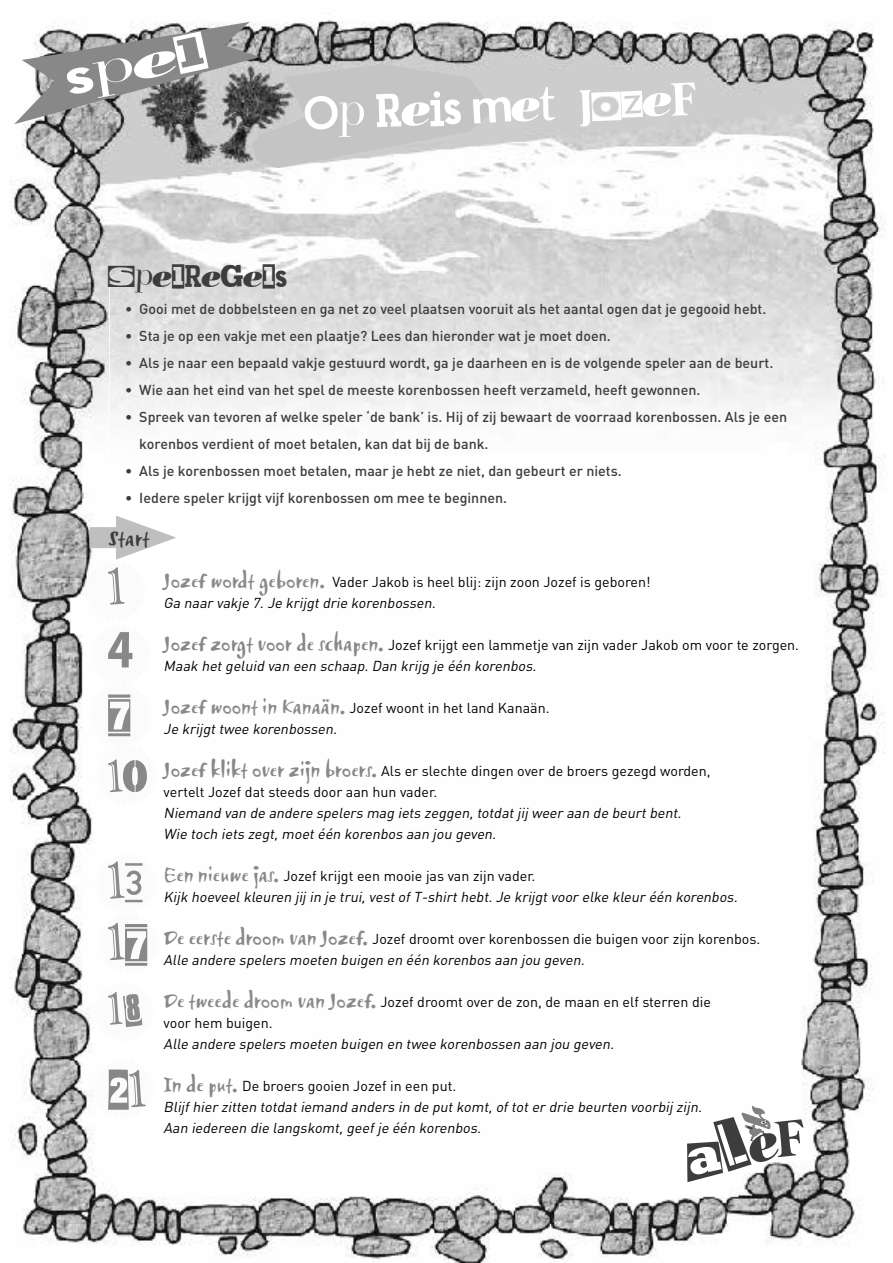
<style>
.page{position:relative;width:893px;height:1263px;background:#fff}
.page>*{position:absolute;margin:0;border:0;box-sizing:border-box;transform-origin:0 0}
.t1{font:57.75px "MPF Kidnapped";color:#888}
.t2{font:57.75px "MPF Kidnapped";color:#8a8a8a}
.t3{font:50.7px "MPF Kidnapped";color:#888}
.t4{font:50.7px "MPF Kidnapped";color:#8a8a8a}
.t5{font:50.1px "MPF Kidnapped";color:#fff;scale:1.5 1}
.t6{font:48.9px "MPF Kidnapped";color:#fff}
.t7{font:32.25px "MPF Kidnapped";letter-spacing:.01em;color:#3d3d3d}
.t8{font:21.15px "Airstream ITC Std";color:#3d3d3d}
.t9{font:italic 14.25px/21px "DIN";color:#000}
.t10{font:500 14.25px/27px "DIN";color:#3d3d3d}
.t11{font:14.25px/21px "DIN";color:#000}
.s1{font-family:"Airstream ITC Std";font-size:20.25px;color:#8a8a8a}
.s2{font-style:italic}
.s3{font-family:"Airstream ITC Std";font-size:20.25px;color:#888}
.s4{font-family:"Airstream ITC Std";font-style:normal;font-size:20.25px;color:#8a8a8a}
.s5{font-style:normal}
.s6{font-family:"Airstream ITC Std";font-style:normal;font-size:20.25px;color:#888}
</style>
<div class="page">
<img style="left:10px;top:20px;width:876px;height:1243px">
<img style="left:110px;top:284px;width:85px;height:888px">
<svg style="left:14px;top:22px;width:480px;height:146px;background:#adadad"></svg>
<svg style="left:93px;top:1058px;width:62px;height:62px"></svg>
<svg style="left:93px;top:853px;width:68px;height:190px"></svg>
<svg style="left:84px;top:516px;width:92px;height:291px"></svg>
<svg style="left:604px;top:1105px;width:199px;height:100px"></svg>
<h3 class="t5" style="left:62px;top:57px;width:96px;rotate:-12deg">spel</h3>
<h3 class="t6" style="left:304px;top:91px;width:394px;rotate:-2deg">Op reis met jozef</h3>
<h3 class="t7" style="left:108px;top:261px;width:180px">Spelregels</h3>
<p class="t10" style="left:125px;top:294px;width:643px">• Gooi met de dobbelsteen en ga net zo veel plaatsen vooruit als het aantal ogen dat je gegooid hebt.</p>
<p class="t10" style="left:125px;top:321px;width:487px">• Sta je op een vakje met een plaatje? Lees dan hieronder wat je moet doen.</p>
<p class="t10" style="left:125px;top:348px;width:650px">• Als je naar een bepaald vakje gestuurd wordt, ga je daarheen en is de volgende speler aan de beurt.</p>
<p class="t10" style="left:125px;top:375px;width:577px">• Wie aan het eind van het spel de meeste korenbossen heeft verzameld, heeft gewonnen.</p>
<p class="t10" style="left:139px;top:402px;width:649px;text-indent:-14px">• Spreek van tevoren af welke speler ‘de bank’ is. Hij of zij bewaart de voorraad korenbossen. Als je een korenbos verdient of moet betalen, kan dat bij de bank.</p>
<p class="t10" style="left:125px;top:456px;width:498px">• Als je korenbossen moet betalen, maar je hebt ze niet, dan gebeurt er niets.</p>
<p class="t10" style="left:125px;top:483px;width:384px">• Iedere speler krijgt vijf korenbossen om mee te beginnen.</p>
<h3 class="t8" style="left:108px;top:524px;width:43px">Start</h3>
<h1 class="t2" style="left:108px;top:559px;width:18px">1</h1>
<p class="t11" style="left:164px;top:571px;width:489px"><span class="s1">Jozef wordt geboren.</span> Vader Jakob is heel blij: zijn zoon Jozef is geboren!<br><span class="s2">Ga naar vakje 7.Je krijgtdrie korenbossen.</span></p>
<h1 class="t1" style="left:108px;top:620px;width:27px">4</h1>
<p class="t11" style="left:164px;top:634px;width:637px"><span class="s3">Jozef zorgt voor de schapen.</span> Jozef krijgt een lammetje van zijn vader Jakob om voor te zorgen.<br><span class="s2">Maak hetgeluid van een schaap.Dan krijg je één korenbos.</span></p>
<h1 class="t2" style="left:108px;top:685px;width:24px">7</h1>
<p class="t11" style="left:164px;top:697px;width:387px"><span class="s1">Jozef woont in Kanaän.</span> Jozef woont in het land Kanaän.<br><span class="s2">Je krijgttwee korenbossen.</span></p>
<h2 class="t3" style="left:108px;top:752px;width:41px">10</h2>
<p class="t11" style="left:164px;top:760px;width:548px"><span class="s3">Jozef klikt over zijn broers.</span> Als er slechte dingen over de broers gezegd worden, vertelt Jozef dat steeds door aan hun vader.</p>
<p class="t9" style="left:164px;top:802px;width:522px">Niemand van de andere spelers mag iets zeggen,totdatjij weer aan de beurtbent.<br>Wie toch iets zegt,moetéén korenbos aan jou geven.</p>
<h1 class="t2" style="left:108px;top:853px;width:37px">13</h1>
<p class="t9" style="left:164px;top:865px;width:578px"><span class="s4">Een nieuwe jas.</span> <span class="s5">Jozef krijgt een mooie jas van zijn vader.<br></span>Kijk hoeveelkleuren jij in je trui,vestofT-shirthebt.Je krijgtvoor elke kleur één korenbos.</p>
<h1 class="t1" style="left:108px;top:914px;width:41px">17</h1>
<p class="t9" style="left:164px;top:928px;width:598px"><span class="s6">De eerste droom van Jozef.</span> <span class="s5">Jozef droomt over korenbossen die buigen voor zijn korenbos.<br></span>Alle andere spelers moeten buigen en één korenbos aan jou geven.</p>
<h2 class="t4" style="left:108px;top:984px;width:36px">18</h2>
<p class="t11" style="left:164px;top:991px;width:549px"><span class="s1">De tweede droom van Jozef.</span> Jozef droomt over de zon, de maan en elf sterren die voor hem buigen.</p>
<p class="t9" style="left:164px;top:1033px;width:455px">Alle andere spelers moeten buigen en twee korenbossen aan jou geven.</p>
<h1 class="t1" style="left:108px;top:1061px;width:40px">21</h1>
<p class="t9" style="left:164px;top:1075px;width:543px"><span class="s6">In de put.</span> <span class="s5">De broers gooien Jozef in een put.<br></span>Blijfhier zitten totdatiemand anders in de putkomt,oftoter drie beurten voorbij zijn.<br>Aan iedereen die langskomt,geefje één korenbos.</p>
</div>
